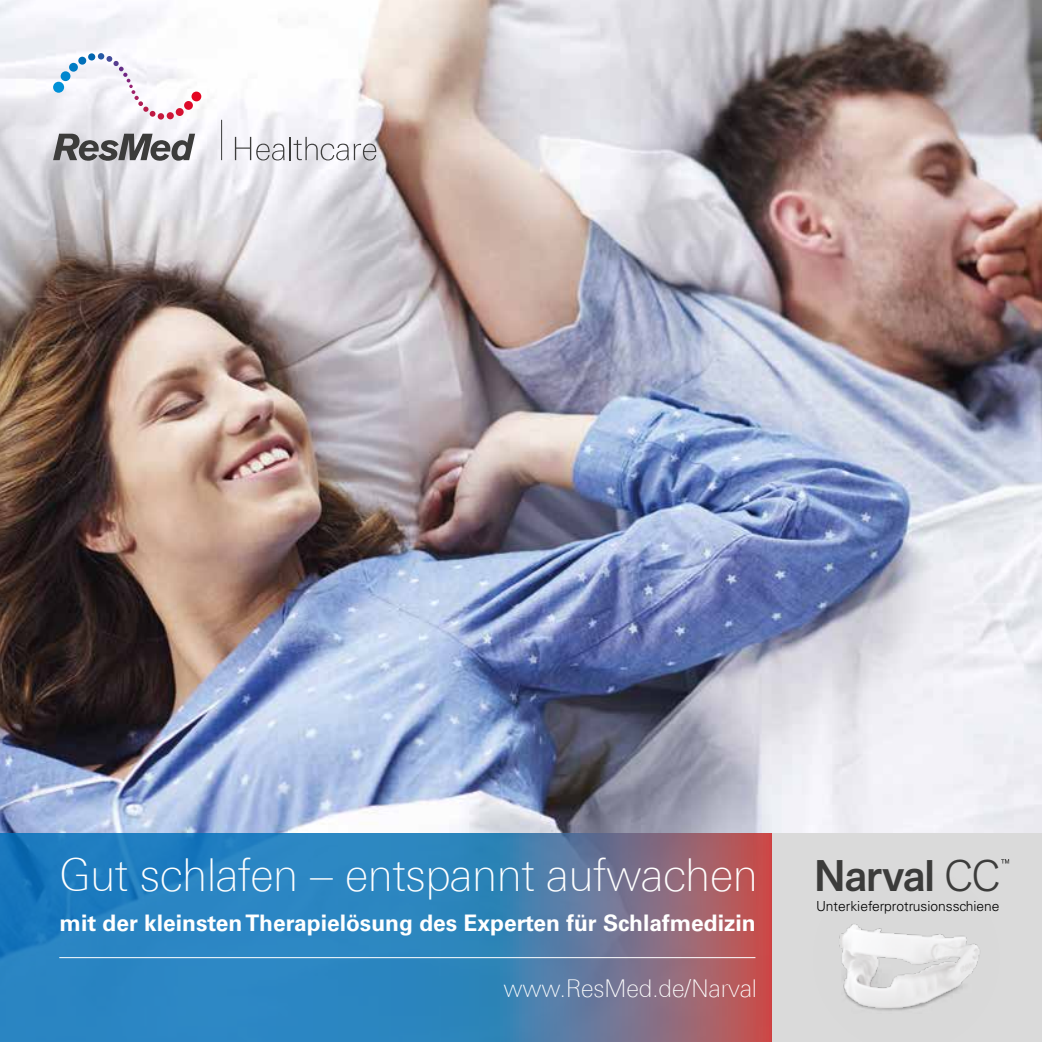
<style>
.page{position:relative;width:1042px;height:1042px;background:#fff}
.page>*{position:absolute;margin:0;border:0;box-sizing:border-box;transform-origin:0 0}
.t1{font:100 45.5px "Linotype Univers 230";letter-spacing:-.01em;color:#fff}
.t2{font:500 43.75px "Akzid Grtsk Next";letter-spacing:-.025em;color:#3c3c3b}
.t3{font:100 24.5px "Linotype Univers 230";letter-spacing:-.01em;color:#fff}
.t4{font:700 22.75px "Univers LT Std";color:#fff}
.t5{font:300 13.83px "Univers LT Std";letter-spacing:-.005em;color:#000}
.t6{font:300 13.65px "Akzid Grtsk Next";letter-spacing:.005em;color:#3c3c3b}
.s1{font-weight:300}
</style>
<div class="page">
<img style="left:0;top:0;width:1042px;height:833px">
<div style="left:191px;top:91px;width:10px;height:10px;background:#e40521;border-radius:50%"></div>
<div style="left:184px;top:101px;width:9px;height:9px;background:#dd0b29;border-radius:50%"></div>
<div style="left:176px;top:108px;width:8px;height:8px;background:#d51130;border-radius:50%"></div>
<div style="left:167px;top:112px;width:7px;height:7px;background:#ce1537;border-radius:50%"></div>
<div style="left:158px;top:113px;width:6px;height:7px;background:#c6183d;border-radius:50%"></div>
<div style="left:53px;top:82px;width:11px;height:11px;background:#0090d7;border-radius:50%"></div>
<div style="left:61px;top:71px;width:10px;height:10px;background:#0086ce;border-radius:50%"></div>
<div style="left:69px;top:63px;width:9px;height:9px;background:#007bc4;border-radius:50%"></div>
<div style="left:78px;top:57px;width:8px;height:8px;background:#006fb9;border-radius:50%"></div>
<div style="left:88px;top:53px;width:7px;height:8px;background:#0065b0;border-radius:50%"></div>
<div style="left:98px;top:53px;width:6px;height:7px;background:#265aa6;border-radius:50%"></div>
<svg style="left:106px;top:56px;width:50px;height:61px"></svg>
<svg style="left:53px;top:134px;width:142px;height:27px;background:#8a8a8c"></svg>
<hr style="left:221px;top:120px;width:1px;height:40px;background:#3c3c3b">
<svg style="left:235px;top:137px;width:141px;height:23px"></svg>
<div style="left:771px;top:833px;width:271px;height:209px;background:#dadada"></div>
<svg style="left:0;top:833px;width:771px;height:209px;background:#467cac"></svg>
<svg style="left:1001px;top:859px;width:8px;height:4px"></svg>
<hr style="left:59px;top:957px;width:696px;height:1px;background:#fff">
<img style="left:839px;top:924px;width:141px;height:87px">
<h1 class="t1" style="left:60px;top:848px;width:700px">Gut schlafen – entspannt aufwachen</h1>
<p class="t4" style="left:60px;top:909px;width:697px">mit der kleinsten Therapielösung des Experten für Schlafmedizin</p>
<p class="t3" style="left:504px;top:974px;width:255px">www.ResMed.de/Narval</p>
<h2 class="t2" style="left:814px;top:847px;width:187px">Narval <span class="s1">CC</span></h2>
<p class="t5" style="left:816px;top:898px;width:185px">Unterkieferprotrusionsschiene</p>
<p class="t6" style="left:816px;top:897px;width:179px">Mandibular repositioning device</p>
</div>
